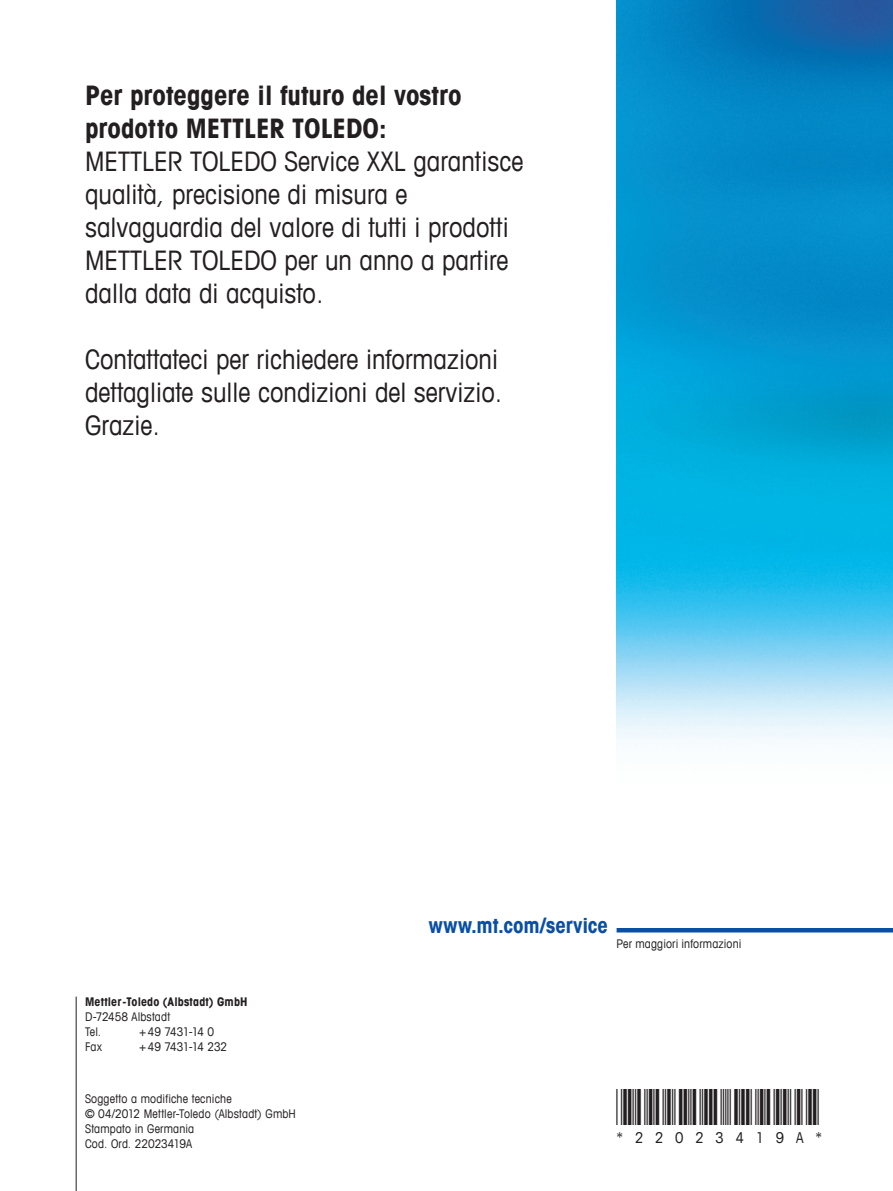
<style>
.page{position:relative;width:893px;height:1191px;background:#fff}
.page>*{position:absolute;margin:0;border:0;box-sizing:border-box;transform-origin:0 0}
._00-Barcode{font:36px "Codedreineun Plain";color:#231f20}
._01_back_text{font:condensed 27px/33px "Avant Garde Com";color:#231f20}
._01_back_heading{font:700 condensed 27px/33px "Avant Garde Com";color:#231f20}
.PBR_-_en_-_B_-_URL_t{font:700 condensed 21px "Avant Garde Com";color:#0a4fa2}
._00-Table_body{font:condensed 15px "Avant Garde Com";letter-spacing:.785em;color:#231f20}
.PBR_-_en_-_B_-_Impre{font:condensed 12px "Avant Garde Com";letter-spacing:.015em;color:#231f20}
.es_-_C_-_Address_tex{font:condensed 12px "Avant Garde Com";letter-spacing:-.005em;color:#231f20}
.es_-_C_-_Address_tit{font:700 condensed 12px "Avant Garde Com";letter-spacing:.01em;color:#231f20}
.PBR_-_en_-_B_-_URL_l{font:condensed 12px "Avant Garde Com";letter-spacing:.01em;color:#231f20}
.es_-_C_-_Address_tex-2{font:condensed 12px "Avant Garde Com";letter-spacing:.015em;color:#231f20}
</style>
<div class="page">
<img style="left:617px;top:0;width:276px;height:746px">
<hr style="left:617px;top:928px;width:276px;height:4px;background:#0a4fa2">
<hr style="left:76px;top:996px;width:1px;height:195px;background:#231f20">
<p class="_01_back_heading" style="left:85px;top:78px;width:378px">Per proteggere il futuro del vostro prodotto METTLER TOLEDO:</p>
<p class="_01_back_text" style="left:85px;top:144px;width:440px">METTLER TOLEDO Service XXL garantisce qualità, precisione di misura e salvaguardia del valore di tutti i prodotti METTLER TOLEDO per un anno a partire dalla data di acquisto.</p>
<p class="_01_back_text" style="left:85px;top:342px;width:419px">Contattateci per richiedere informazioni dettagliate sulle condizioni del servizio.</p>
<p class="_01_back_text" style="left:85px;top:408px;width:76px">Grazie.</p>
<p class="es_-_C_-_Address_tit" style="left:85px;top:994px;width:164px">Mettler-Toledo (Albstadt) GmbH</p>
<p class="es_-_C_-_Address_tex-2" style="left:85px;top:1009px;width:87px">D-72458 Albstadt</p>
<p class="es_-_C_-_Address_tex" style="left:85px;top:1024px;width:18px">Tel.</p>
<p class="es_-_C_-_Address_tex" style="left:139px;top:1024px;width:77px">+ 49 7431-14 0</p>
<p class="es_-_C_-_Address_tex" style="left:85px;top:1039px;width:19px">Fax</p>
<p class="es_-_C_-_Address_tex" style="left:139px;top:1039px;width:90px">+ 49 7431-14 232</p>
<p class="PBR_-_en_-_B_-_Impre" style="left:85px;top:1091px;width:148px">Soggetto a modifiche tecniche</p>
<p class="PBR_-_en_-_B_-_Impre" style="left:85px;top:1106px;width:212px">© 04/2012 Mettler-Toledo (Albstadt) GmbH</p>
<p class="PBR_-_en_-_B_-_Impre" style="left:85px;top:1121px;width:111px">Stampato in Germania</p>
<p class="PBR_-_en_-_B_-_Impre" style="left:85px;top:1136px;width:109px">Cod. Ord. 22023419A</p>
<p class="PBR_-_en_-_B_-_URL_t" style="left:429px;top:911px;width:181px">www.mt.com/service</p>
<p class="PBR_-_en_-_B_-_URL_l" style="left:617px;top:936px;width:126px">Per maggiori informazioni</p>
<p class="_00-Barcode" style="left:617px;top:1092px;width:205px">*22023419A*</p>
<p class="_00-Table_body" style="left:617px;top:1128px;width:207px">*22023419A*</p>
</div>
